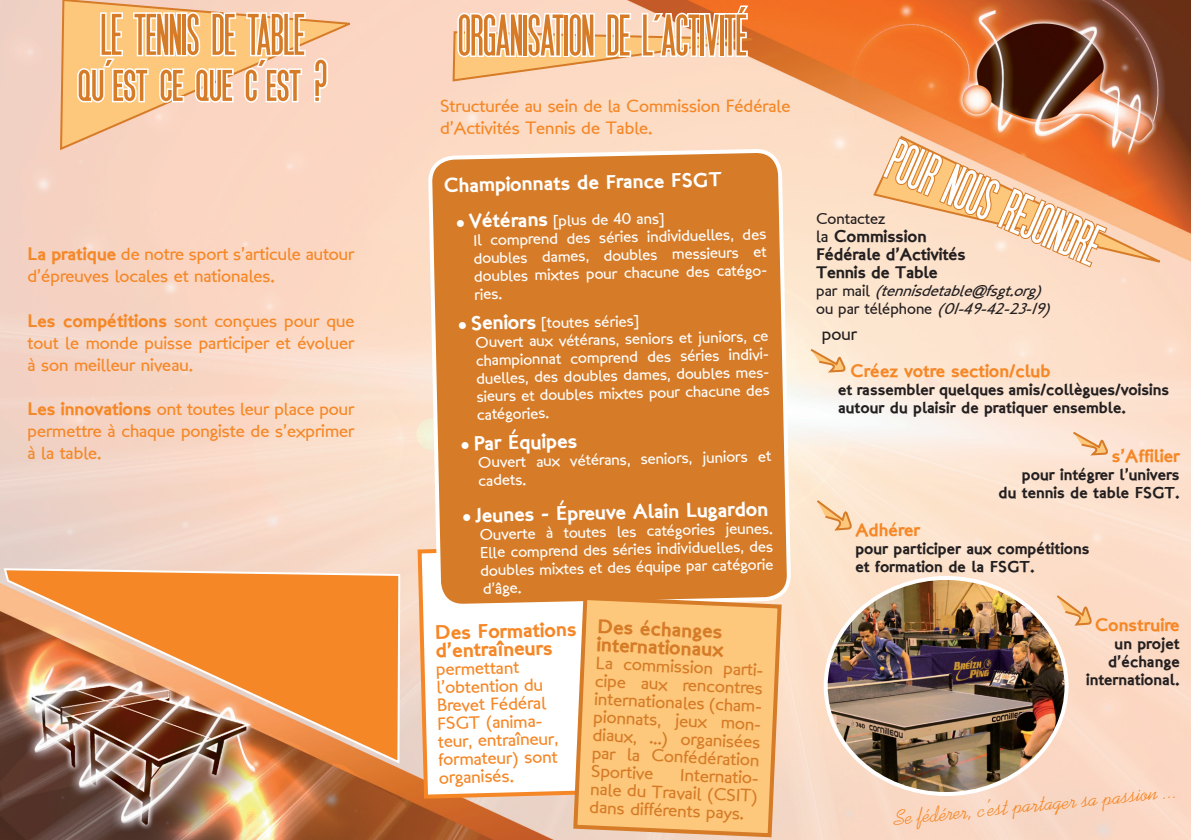
<style>
.page{position:relative;width:1191px;height:840px;background:#fff}
.page>*{position:absolute;margin:0;border:0;box-sizing:border-box;transform-origin:0 0}
.t1{font:700 60px/46px "SF Movie Poster";color:#d67b27;text-align:center}
.t2{font:700 60px "SF Movie Poster";color:#fff}
.t3{font:22px "Swenson";color:#f58726}
.t4{font:20px "London Two";color:#fff}
.t5{font:20px/17.8px "London Two";color:#f58726}
.t6{font:20px/18px "London Two";color:#d67b27}
.t7{font:18px/18px "London Between";color:#f58726}
.t8{font:18px/18px "London Between";color:#d67b27}
.t9{font:18px "London Two";color:#f58726}
.t10{font:18px "London Between";color:#231f20}
.t11{font:17px/18px "London Two";letter-spacing:-.01em;color:#231f20}
.t12{font:16px/18.2px "London Between";color:#fff}
.t13{font:16px/18px "London Two";color:#231f20;text-align:right}
.t14{font:italic 16px/18px "London Between";color:#231f20}
.t15{font:16px "London Between";color:#231f20}
.s1{font-family:"London Two"}
.s2{font-family:"London Two";font-size:20px}
.s3{font-family:"London Between"}
.s4{font-style:normal}
</style>
<div class="page">
<img style="left:0;top:0;width:1191px;height:839px">
<svg style="left:415px;top:541px;width:156px;height:259px"></svg>
<img style="left:2px;top:566px;width:399px;height:198px">
<svg style="left:59px;top:0;width:293px;height:152px;background:#f9cfaf"></svg>
<svg style="left:75px;top:1px;width:254px;height:104px"></svg>
<svg style="left:430px;top:0;width:359px;height:606px;background:#e09653"></svg>
<svg style="left:1070px;top:429px;width:39px;height:29px"></svg>
<svg style="left:814px;top:498px;width:39px;height:38px"></svg>
<svg style="left:871px;top:134px;width:291px;height:135px;background:#f2ae7a"></svg>
<img style="left:825px;top:577px;width:241px;height:216px">
<svg style="left:571px;top:593px;width:212px;height:245px;background:#f9c47c"></svg>
<svg style="left:808px;top:347px;width:39px;height:29px"></svg>
<svg style="left:1054px;top:593px;width:39px;height:38px"></svg>
<h1 class="t1" style="left:78px;top:9px;width:251px">LE TENNIS DE TABLE qu’est ce que c’est ?</h1>
<h1 class="t1" style="left:458px;top:10px;width:290px">ORGANISATION DE L’ACTIVITÉ</h1>
<p class="t7" style="left:440px;top:95px;width:352px;line-height:21.6px">Structurée au sein de la Commission Fédérale d’Activités Tennis de Table.</p>
<p class="t7" style="left:28px;top:243px;width:328px;line-height:22px"><span class="s1">La pratique</span> de notre sport s’articule autour d’épreuves locales et nationales.</p>
<p class="t7" style="left:28px;top:309px;width:328px;line-height:22px;text-align:justify"><span class="s1">Les compétitions</span> sont conçues pour que tout le monde puisse participer et évoluer à son meilleur niveau.</p>
<p class="t7" style="left:28px;top:397px;width:328px;line-height:22px;text-align:justify"><span class="s1">Les innovations</span> ont toutes leur place pour permettre à chaque pongiste de s’exprimer à la table.</p>
<p class="t4" style="left:443px;top:171px;width:279px;rotate:-1deg">Championnats de France FSGT</p>
<p class="t12" style="left:473px;top:212px;width:297px;text-indent:-17px;rotate:-1deg">● <span class="s2">Vétérans</span> [plus de 40 ans]<br>Il comprend des séries individuelles, des doubles dames, doubles messieurs et doubles mixtes pour chacune des catégo&shy;ries.</p>
<p class="t12" style="left:475px;top:315px;width:297px;text-indent:-17px;rotate:-1deg">● <span class="s2">Seniors</span> [toutes séries]<br>Ouvert aux vétérans, seniors et juniors, ce championnat comprend des séries indivi&shy;duelles, des doubles dames, doubles mes&shy;sieurs et doubles mixtes pour chacune des catégories.</p>
<p class="t4" style="left:460px;top:429px;width:118px;rotate:-1deg">● Par Équipes</p>
<p class="t12" style="left:478px;top:452px;width:294px;rotate:-1deg">Ouvert aux vétérans, seniors, juniors et cadets.</p>
<p class="t4" style="left:462px;top:501px;width:308px;rotate:-1deg">● Jeunes - Épreuve Alain Lugardon</p>
<p class="t12" style="left:479px;top:524px;width:295px;text-align:justify;rotate:-1deg">Ouverte à toutes les catégories jeunes.<br>Elle comprend des séries individuelles, des doubles mixtes et des équipe par catégorie d’âge.</p>
<p class="t5" style="left:434px;top:624px;width:143px;rotate:-2deg">Des Formations d’entraîneurs</p>
<p class="t7" style="left:435px;top:660px;width:122px;rotate:-2deg">permettant l’obtention du<br>Brevet Fédéral<br>FSGT (anima&shy;teur, entraîneur, formateur) sont organisés.</p>
<p class="t6" style="left:598px;top:616px;width:129px;rotate:3deg">Des échanges internationaux</p>
<p class="t8" style="left:596px;top:652px;width:172px;rotate:3deg">La commission parti&shy;cipe aux rencontres internationales (cham&shy;pionnats, jeux mon&shy;diaux, ...) organisées par la Confédération<br>Sportive</p>
<p class="t8" style="left:592px;top:760px;width:169px;text-align:justify;text-indent:89px;rotate:3deg">Internatio&shy;nale du Travail (CSIT) dans différents pays.</p>
<h1 class="t2" style="left:904px;top:127px;width:227px;rotate:24deg">POUR NOUS REJOINDRE</h1>
<p class="t15" style="left:816px;top:209px;width:70px">Contactez</p>
<p class="t11" style="left:816px;top:227px;width:151px"><span class="s3">la</span> Commission<br>Fédérale d’Activités<br>Tennis de Table</p>
<p class="t14" style="left:816px;top:282px;width:242px"><span class="s4">p a r m a i l</span> (tennisdetable@fsgt.org) <span class="s4">o u p a r t é l é p h o n e</span> (01-49-42-23-19)</p>
<p class="t10" style="left:822px;top:323px;width:37px">pour</p>
<p class="t9" style="left:850px;top:359px;width:202px">Créez votre section/club</p>
<p class="t13" style="left:838px;top:380px;width:333px;text-align:left">et rassembler quelques amis/collègues/voisins autour du plaisir de pratiquer ensemble.</p>
<p class="t9" style="left:1111px;top:443px;width:69px">s’Affilier</p>
<p class="t13" style="left:998px;top:465px;width:183px">pour intégrer l’univers<br>du tennis de table FSGT.</p>
<p class="t9" style="left:855px;top:517px;width:66px">Adhérer</p>
<p class="t13" style="left:855px;top:539px;width:236px;text-align:left">pour participer aux compétitions et formation de la FSGT.</p>
<p class="t9" style="left:1094px;top:612px;width:86px">Construire</p>
<p class="t13" style="left:1086px;top:633px;width:95px">un projet d’échange international.</p>
<h2 class="t3" style="left:893px;top:805px;width:286px;rotate:-6deg">Se fédérer, c’est partager sa passion ...</h2>
</div>
